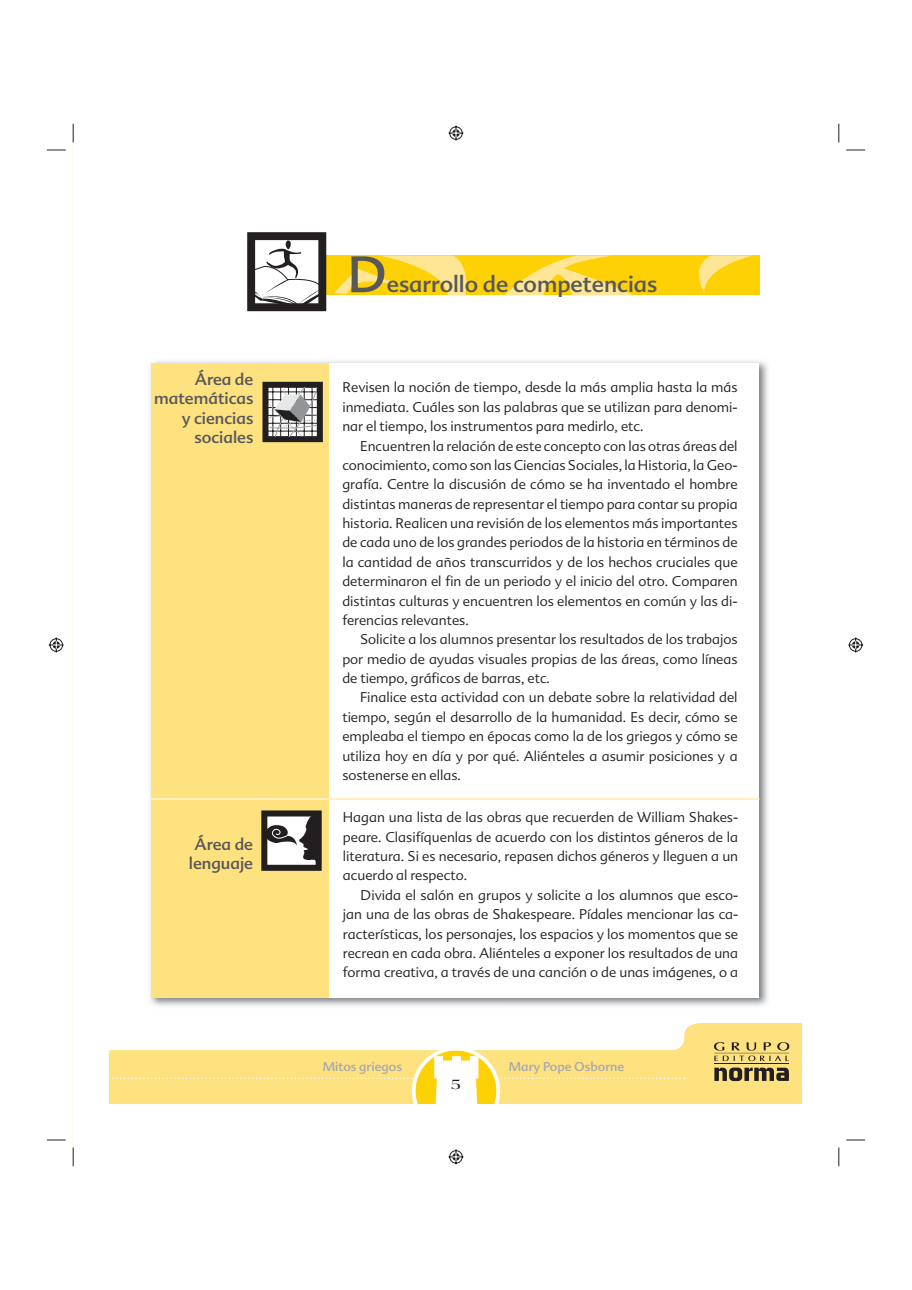
<style>
.page{position:relative;width:912px;height:1290px;background:#fff}
.page>*{position:absolute;margin:0;border:0;box-sizing:border-box;transform-origin:0 0}
.t1{font:50px "Advert";color:#57585a}
.t2{font:22.5px "Advert";color:#57585a}
.t3{font:16.25px/19.5px "Advert";color:#57585a;text-align:right}
.t4{font:700 15px "Americana Std";color:#231f20}
.t5{font:300 13.75px/19.4px "Advert";color:#231f20;text-align:justify}
.t6{font:12.5px "Advert";color:#a8a9ad}
</style>
<div class="page">
<svg style="left:109px;top:1023px;width:693px;height:81px"></svg>
<svg style="left:413px;top:1049px;width:85px;height:84px"></svg>
<svg style="left:109px;top:1056px;width:575px;height:77px"></svg>
<hr style="left:714px;top:1063px;width:74px;height:1px;background:#231f20">
<svg style="left:714px;top:1068px;width:74px;height:13px"></svg>
<svg style="left:713px;top:1042px;width:76px;height:19px"></svg>
<svg style="left:247px;top:232px;width:512px;height:79px"></svg>
<img style="left:150px;top:361px;width:618px;height:645px">
<div style="left:152px;top:363px;width:606px;height:634px;background:#fff"></div>
<div style="left:152px;top:363px;width:177px;height:635px;background:#ffe280"></div>
<hr style="left:329px;top:799px;width:430px;height:1px;background:#ffe280">
<hr style="left:151px;top:799px;width:178px;height:1px;background:#fff">
<svg style="left:262px;top:382px;width:61px;height:60px;background:#848282"></svg>
<svg style="left:261px;top:810px;width:60px;height:61px;background:#82807f"></svg>
<svg style="left:47px;top:149px;width:19px;height:2px"></svg>
<svg style="left:846px;top:149px;width:18px;height:2px"></svg>
<svg style="left:47px;top:1139px;width:19px;height:2px"></svg>
<svg style="left:846px;top:1139px;width:18px;height:2px"></svg>
<svg style="left:72px;top:124px;width:2px;height:18px"></svg>
<svg style="left:72px;top:1148px;width:2px;height:18px"></svg>
<svg style="left:838px;top:124px;width:1px;height:18px"></svg>
<svg style="left:838px;top:1148px;width:1px;height:18px"></svg>
<svg style="left:448px;top:125px;width:16px;height:16px"></svg>
<svg style="left:448px;top:1149px;width:16px;height:16px"></svg>
<svg style="left:48px;top:637px;width:16px;height:16px"></svg>
<svg style="left:848px;top:637px;width:16px;height:16px"></svg>
<p class="t3" style="left:154px;top:371px;width:101px">Área de matemáticas y ciencias sociales</p>
<p class="t3" style="left:189px;top:836px;width:66px;text-align:center">Área de lenguaje</p>
<h1 class="t1" style="left:347px;top:256px;width:41px">D</h1>
<h2 class="t2" style="left:386px;top:276px;width:272px">esarrollo de competencias</h2>
<p class="t5" style="left:342px;top:379px;width:397px">Revisen la noción de tiempo, desde la más amplia hasta la más inmediata. Cuáles son las palabras que se utilizan para denomi&shy;nar el tiempo, los instrumentos para medirlo, etc.</p>
<p class="t5" style="left:342px;top:437px;width:396px;text-indent:18px">Encuentren la relación de este concepto con las otras áreas del conocimiento, como son las Ciencias Sociales, la Historia, la Geo&shy;grafía. Centre la discusión de cómo se ha inventado el hombre distintas maneras de representar el tiempo para contar su propia historia. Realicen una revisión de los elementos más importantes de cada uno de los grandes periodos de la historia en términos de la cantidad de años transcurridos y de los hechos cruciales que determinaron el fin de un periodo y el inicio del otro. Comparen distintas culturas y encuentren los elementos en común y las di&shy;ferencias relevantes.</p>
<p class="t5" style="left:342px;top:631px;width:396px;text-indent:18px">Solicite a los alumnos presentar los resultados de los trabajos por medio de ayudas visuales propias de las áreas, como líneas de tiempo, gráficos de barras, etc.</p>
<p class="t5" style="left:342px;top:689px;width:396px;text-indent:18px">Finalice esta actividad con un debate sobre la relatividad del tiempo, según el desarrollo de la humanidad. Es decir, cómo se empleaba el tiempo en épocas como la de los griegos y cómo se utiliza hoy en día y por qué. Aliénteles a asumir posiciones y a sostenerse en ellas.</p>
<p class="t5" style="left:343px;top:809px;width:396px">Hagan una lista de las obras que recuerden de William Shakes&shy;peare. Clasifíquenlas de acuerdo con los distintos géneros de la literatura. Si es necesario, repasen dichos géneros y lleguen a un acuerdo al respecto.</p>
<p class="t5" style="left:343px;top:887px;width:396px;text-indent:18px">Divida el salón en grupos y solicite a los alumnos que esco&shy;jan una de las obras de Shakespeare. Pídales mencionar las ca&shy;racterísticas, los personajes, los espacios y los momentos que se recrean en cada obra. Aliénteles a exponer los resultados de una forma creativa, a través de una canción o de unas imágenes, o a</p>
<p class="t6" style="left:323px;top:1062px;width:81px">Mitos griegos</p>
<p class="t6" style="left:508px;top:1062px;width:117px">Mary Pope Osborne</p>
<p class="t4" style="left:451px;top:1079px;width:11px">5</p>
</div>
